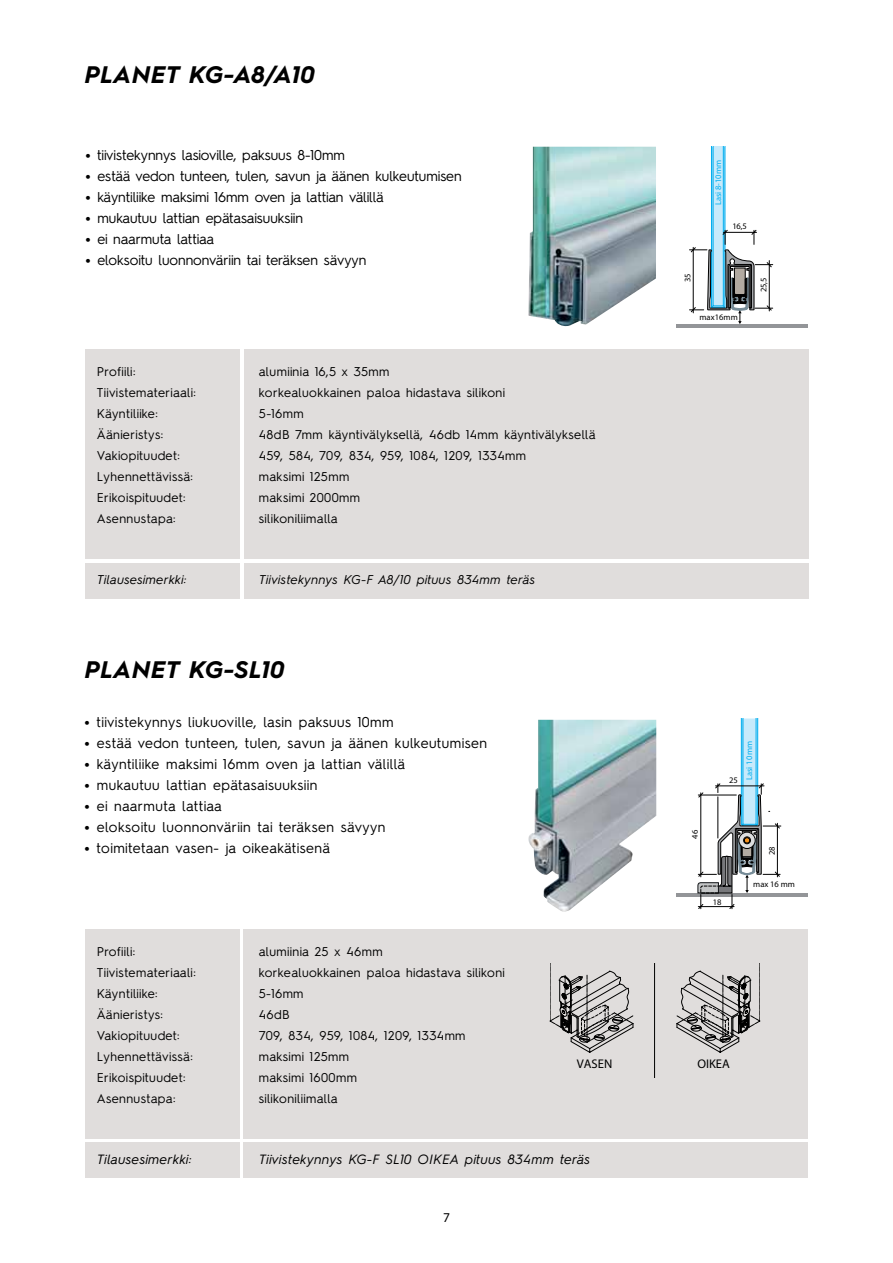
<style>
.page{position:relative;width:893px;height:1263px;background:#fff}
.page>*{position:absolute;margin:0;border:0;box-sizing:border-box;transform-origin:0 0}
.t1{font:italic 700 24px "Hurme Geometric Sans 2";letter-spacing:.03em;color:#000}
.t2{font:14.25px "Hurme Geometric Sans 2";letter-spacing:.005em;color:#000}
.t3{font:14.25px "Hurme Geometric Sans 2";letter-spacing:.03em;color:#000}
.t4{font:14.25px "Hurme Geometric Sans 2";letter-spacing:.035em;color:#000}
.t5{font:14.25px "Hurme Geometric Sans 2";letter-spacing:-.015em;color:#000}
.t6{font:14.25px "Hurme Geometric Sans 2";letter-spacing:.025em;color:#000}
.t7{font:italic 13.5px "Hurme Geometric Sans 2";letter-spacing:.035em;color:#000}
.t8{font:13.5px "Myriad Pro";color:#000}
.t9{font:12.75px "Hurme Geometric Sans 2";letter-spacing:.035em;color:#000}
.t10{font:italic 12.75px "Hurme Geometric Sans 2";letter-spacing:.035em;color:#000}
.t11{font:12.6px "Fago No Bold Lf";color:#000}
.t12{font:8.55px "Fago Co Regular Lf";color:#000}
.t13{font:8.55px "Fago Co Regular Lf";color:#00aeef}
.s1{font-weight:700;font-size:16.5px}
</style>
<div class="page">
<div style="left:244px;top:1142px;width:564px;height:36px;background:#e0dddc"></div>
<div style="left:85px;top:1142px;width:155px;height:35px;background:#e0dddc"></div>
<div style="left:244px;top:929px;width:564px;height:209px;background:#e0dddc"></div>
<div style="left:85px;top:929px;width:155px;height:209px;background:#e0dddc"></div>
<img style="left:528px;top:147px;width:128px;height:179px">
<hr style="left:676px;top:324px;width:132px;height:4px;background:#939598">
<svg style="left:689px;top:147px;width:84px;height:177px"></svg>
<img style="left:528px;top:720px;width:128px;height:192px">
<hr style="left:677px;top:893px;width:131px;height:3px;background:#939598">
<svg style="left:697px;top:719px;width:84px;height:191px"></svg>
<div style="left:244px;top:563px;width:564px;height:35px;background:#e0dddc"></div>
<div style="left:85px;top:563px;width:155px;height:35px;background:#e0dddc"></div>
<div style="left:244px;top:349px;width:564px;height:210px;background:#e0dddc"></div>
<div style="left:85px;top:350px;width:155px;height:209px;background:#e0dddc"></div>
<hr style="left:654px;top:963px;width:1px;height:114px;background:#000">
<svg style="left:677px;top:963px;width:83px;height:90px"></svg>
<svg style="left:550px;top:963px;width:83px;height:90px"></svg>
<h1 class="t1" style="left:85px;top:58px;width:232px">PLANET KG-A8/A10</h1>
<p class="t2" style="left:85px;top:145px;width:261px"><span class="s1">•</span> tiivistekynnys lasioville, paksuus 8-10mm</p>
<p class="t2" style="left:85px;top:166px;width:378px"><span class="s1">•</span> estää vedon tunteen, tulen, savun ja äänen kulkeutumisen</p>
<p class="t5" style="left:85px;top:187px;width:300px"><span class="s1">•</span> käyntiliike maksimi 16mm oven ja lattian välillä</p>
<p class="t2" style="left:85px;top:208px;width:219px"><span class="s1">•</span> mukautuu lattian epätasaisuuksiin</p>
<p class="t2" style="left:85px;top:229px;width:131px"><span class="s1">•</span> ei naarmuta lattiaa</p>
<p class="t2" style="left:85px;top:250px;width:283px"><span class="s1">•</span> eloksoitu luonnonväriin tai teräksen sävyyn</p>
<p class="t9" style="left:97px;top:363px;width:40px">Profiili:</p>
<p class="t9" style="left:259px;top:363px;width:132px">alumiinia 16,5 x 35mm</p>
<p class="t9" style="left:97px;top:384px;width:101px">Tiivistemateriaali:</p>
<p class="t9" style="left:259px;top:384px;width:248px">korkealuokkainen paloa hidastava silikoni</p>
<p class="t9" style="left:97px;top:405px;width:62px">Käyntiliike:</p>
<p class="t9" style="left:259px;top:405px;width:46px">5-16mm</p>
<p class="t9" style="left:97px;top:426px;width:68px">Äänieristys:</p>
<p class="t9" style="left:259px;top:426px;width:338px">48dB 7mm käyntivälyksellä, 46db 14mm käyntivälyksellä</p>
<p class="t9" style="left:97px;top:447px;width:84px">Vakiopituudet:</p>
<p class="t9" style="left:259px;top:447px;width:269px">459, 584, 709, 834, 959, 1084, 1209, 1334mm</p>
<p class="t9" style="left:97px;top:468px;width:98px">Lyhennettävissä:</p>
<p class="t9" style="left:259px;top:468px;width:92px">maksimi 125mm</p>
<p class="t9" style="left:97px;top:489px;width:90px">Erikoispituudet:</p>
<p class="t9" style="left:259px;top:489px;width:103px">maksimi 2000mm</p>
<p class="t9" style="left:97px;top:510px;width:80px">Asennustapa:</p>
<p class="t9" style="left:259px;top:510px;width:80px">silikoniliimalla</p>
<p class="t10" style="left:97px;top:571px;width:91px">Tilausesimerkki:</p>
<p class="t10" style="left:259px;top:571px;width:277px">Tiivistekynnys KG-F A8/10 pituus 834mm teräs</p>
<h1 class="t1" style="left:85px;top:653px;width:201px">PLANET KG-SL10</h1>
<p class="t13" style="left:713px;top:205px;width:47px;rotate:-90deg">Lasi 8-10mm</p>
<p class="t12" style="left:732px;top:221px;width:16px">16,5</p>
<p class="t12" style="left:682px;top:282px;width:10px;rotate:-90deg">35</p>
<p class="t12" style="left:700px;top:312px;width:40px">max16mm</p>
<p class="t12" style="left:758px;top:292px;width:16px;rotate:-90deg">25,5</p>
<p class="t3" style="left:84px;top:712px;width:311px"><span class="s1">•</span> tiivistekynnys liukuoville, lasin paksuus 10mm</p>
<p class="t4" style="left:84px;top:733px;width:404px"><span class="s1">•</span> estää vedon tunteen, tulen, savun ja äänen kulkeutumisen</p>
<p class="t2" style="left:84px;top:754px;width:323px"><span class="s1">•</span> käyntiliike maksimi 16mm oven ja lattian välillä</p>
<p class="t3" style="left:84px;top:775px;width:235px"><span class="s1">•</span> mukautuu lattian epätasaisuuksiin</p>
<p class="t3" style="left:84px;top:796px;width:139px"><span class="s1">•</span> ei naarmuta lattiaa</p>
<p class="t4" style="left:84px;top:817px;width:303px"><span class="s1">•</span> eloksoitu luonnonväriin tai teräksen sävyyn</p>
<p class="t6" style="left:84px;top:838px;width:248px"><span class="s1">•</span> toimitetaan vasen- ja oikeakätisenä</p>
<p class="t12" style="left:766px;top:855px;width:10px;rotate:-90deg">28</p>
<p class="t13" style="left:744px;top:780px;width:41px;rotate:-90deg">Lasi 10 mm</p>
<p class="t12" style="left:729px;top:775px;width:10px">25</p>
<p class="t12" style="left:690px;top:839px;width:10px;rotate:-90deg">46</p>
<p class="t9" style="left:97px;top:942px;width:40px">Profiili:</p>
<p class="t9" style="left:259px;top:942px;width:125px">alumiinia 25 x 46mm</p>
<p class="t9" style="left:97px;top:963px;width:101px">Tiivistemateriaali:</p>
<p class="t9" style="left:259px;top:963px;width:248px">korkealuokkainen paloa hidastava silikoni</p>
<p class="t9" style="left:97px;top:984px;width:62px">Käyntiliike:</p>
<p class="t9" style="left:259px;top:984px;width:46px">5-16mm</p>
<p class="t9" style="left:97px;top:1005px;width:68px">Äänieristys:</p>
<p class="t9" style="left:259px;top:1005px;width:32px">46dB</p>
<p class="t9" style="left:97px;top:1026px;width:84px">Vakiopituudet:</p>
<p class="t9" style="left:259px;top:1026px;width:208px">709, 834, 959, 1084, 1209, 1334mm</p>
<p class="t9" style="left:97px;top:1047px;width:98px">Lyhennettävissä:</p>
<p class="t9" style="left:259px;top:1047px;width:92px">maksimi 125mm</p>
<p class="t9" style="left:97px;top:1068px;width:90px">Erikoispituudet:</p>
<p class="t9" style="left:259px;top:1068px;width:100px">maksimi 1600mm</p>
<p class="t9" style="left:97px;top:1089px;width:80px">Asennustapa:</p>
<p class="t9" style="left:259px;top:1089px;width:80px">silikoniliimalla</p>
<p class="t12" style="left:713px;top:897px;width:10px">18</p>
<p class="t11" style="left:577px;top:1056px;width:37px">VASEN</p>
<p class="t11" style="left:697px;top:1056px;width:34px">OIKEA</p>
<p class="t7" style="left:97px;top:1150px;width:96px">Tilausesimerkki:</p>
<p class="t7" style="left:259px;top:1150px;width:332px">Tiivistekynnys KG-F SL10 OIKEA pituus 834mm teräs</p>
<p class="t8" style="left:443px;top:1210px;width:8px">7</p>
<p class="t12" style="left:753px;top:879px;width:43px">max 16 mm</p>
</div>
